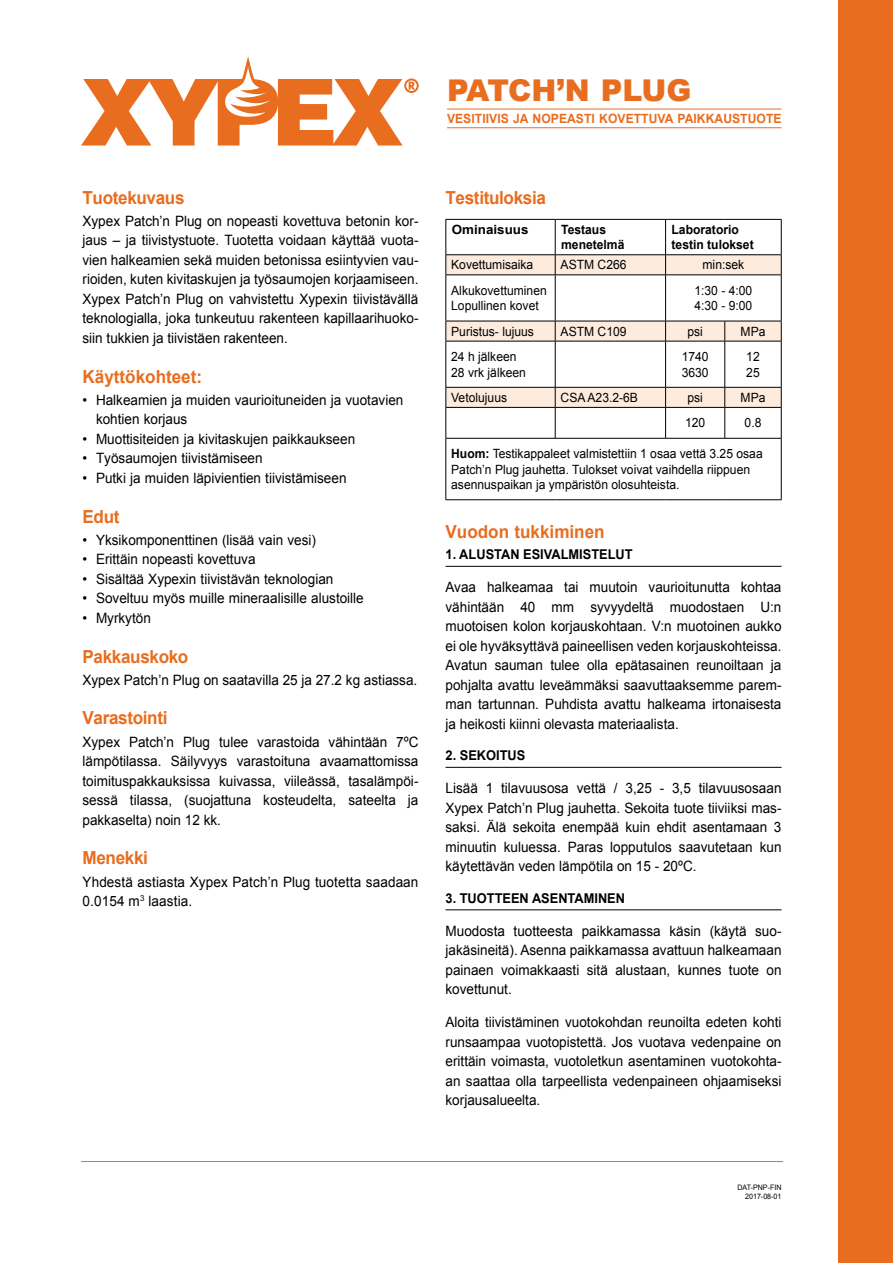
<style>
.page{position:relative;width:893px;height:1263px;background:#fff}
.page>*{position:absolute;margin:0;border:0;box-sizing:border-box;transform-origin:0 0}
.t1{font:900 30px "Arial";letter-spacing:-.025em;color:#e86d1f}
.t2{font:700 18px "Arial";letter-spacing:-.02em;color:#e86d1f;scale:.95 1}
.t3{font:700 18px "Arial";color:#e86d1f;scale:.95 1}
.t4{font:14.25px/19.5px "Arial";color:#000;text-align:justify;scale:.95 1}
.t5{font:700 13.5px "Arial";color:#000;scale:.95 1}
.t6{font:12.75px/15.3px "Arial";color:#000;scale:.95 1}
.t7{font:700 12.75px "Arial";letter-spacing:.005em;color:#e86d1f;scale:.95 1}
.t8{font:700 12.75px/15.3px "Arial";color:#000;scale:.95 1}
.t9{font:700 12.75px "Arial";color:#000;scale:1.05 1}
.t10{font:7.5px/9px "Arial";color:#000;text-align:right;scale:.95 1}
.s1{font-weight:700}
</style>
<div class="page">
<div style="left:839px;top:0;width:54px;height:1263px;background:#e86d1f"></div>
<hr style="left:446px;top:566px;width:336px;height:1px;background:#000">
<hr style="left:446px;top:767px;width:336px;height:1px;background:#000">
<hr style="left:446px;top:909px;width:336px;height:1px;background:#000">
<svg style="left:447px;top:276px;width:334px;height:131px"></svg>
<hr style="left:446px;top:275px;width:109px;height:1px;background:#000">
<hr style="left:446px;top:275px;width:1px;height:46px;background:#000">
<hr style="left:446px;top:321px;width:109px;height:1px;background:#000">
<svg style="left:446px;top:321px;width:1px;height:20px"></svg>
<svg style="left:555px;top:322px;width:1px;height:19px"></svg>
<svg style="left:665px;top:322px;width:1px;height:19px"></svg>
<svg style="left:724px;top:322px;width:1px;height:19px"></svg>
<svg style="left:781px;top:322px;width:1px;height:19px"></svg>
<hr style="left:446px;top:341px;width:109px;height:1px;background:#000">
<hr style="left:446px;top:341px;width:1px;height:46px;background:#000">
<hr style="left:446px;top:387px;width:109px;height:1px;background:#000">
<svg style="left:446px;top:388px;width:1px;height:19px"></svg>
<hr style="left:446px;top:407px;width:109px;height:1px;background:#000">
<hr style="left:446px;top:408px;width:1px;height:30px;background:#000">
<hr style="left:446px;top:438px;width:109px;height:1px;background:#000">
<hr style="left:446px;top:439px;width:1px;height:60px;background:#000">
<hr style="left:446px;top:499px;width:109px;height:1px;background:#000">
<hr style="left:555px;top:499px;width:111px;height:1px;background:#000">
<hr style="left:666px;top:499px;width:59px;height:1px;background:#000">
<hr style="left:725px;top:499px;width:57px;height:1px;background:#000">
<hr style="left:555px;top:408px;width:1px;height:30px;background:#000">
<hr style="left:665px;top:408px;width:1px;height:30px;background:#000">
<hr style="left:724px;top:408px;width:1px;height:30px;background:#000">
<hr style="left:781px;top:408px;width:1px;height:30px;background:#000">
<hr style="left:555px;top:438px;width:111px;height:1px;background:#000">
<hr style="left:666px;top:438px;width:59px;height:1px;background:#000">
<hr style="left:725px;top:438px;width:57px;height:1px;background:#000">
<hr style="left:781px;top:439px;width:1px;height:60px;background:#000">
<svg style="left:446px;top:219px;width:336px;height:56px"></svg>
<hr style="left:666px;top:275px;width:59px;height:1px;background:#000">
<hr style="left:725px;top:275px;width:57px;height:1px;background:#000">
<hr style="left:555px;top:341px;width:111px;height:1px;background:#000">
<hr style="left:555px;top:341px;width:1px;height:46px;background:#000">
<hr style="left:666px;top:341px;width:59px;height:1px;background:#000">
<hr style="left:665px;top:341px;width:1px;height:46px;background:#000">
<hr style="left:725px;top:341px;width:57px;height:1px;background:#000">
<hr style="left:724px;top:341px;width:1px;height:46px;background:#000">
<hr style="left:781px;top:341px;width:1px;height:46px;background:#000">
<hr style="left:666px;top:321px;width:59px;height:1px;background:#000">
<svg style="left:555px;top:388px;width:1px;height:19px"></svg>
<hr style="left:666px;top:387px;width:59px;height:1px;background:#000">
<svg style="left:665px;top:388px;width:1px;height:19px"></svg>
<svg style="left:724px;top:388px;width:1px;height:19px"></svg>
<svg style="left:781px;top:388px;width:1px;height:19px"></svg>
<hr style="left:555px;top:407px;width:111px;height:1px;background:#000">
<hr style="left:666px;top:407px;width:59px;height:1px;background:#000">
<hr style="left:725px;top:407px;width:57px;height:1px;background:#000">
<hr style="left:555px;top:275px;width:111px;height:1px;background:#000">
<hr style="left:555px;top:275px;width:1px;height:46px;background:#000">
<hr style="left:665px;top:275px;width:1px;height:46px;background:#000">
<hr style="left:555px;top:321px;width:111px;height:1px;background:#000">
<hr style="left:555px;top:387px;width:111px;height:1px;background:#000">
<hr style="left:781px;top:275px;width:1px;height:46px;background:#000">
<hr style="left:725px;top:321px;width:57px;height:1px;background:#000">
<hr style="left:725px;top:387px;width:57px;height:1px;background:#000">
<hr style="left:447px;top:109px;width:335px;height:1px;background:#e86d1f">
<hr style="left:447px;top:127px;width:335px;height:1px;background:#e86d1f">
<hr style="left:81px;top:1161px;width:702px;height:1px;background:#e86d1f">
<svg style="left:81px;top:56px;width:338px;height:90px"></svg>
<h1 class="t1" style="left:447px;top:68px;width:246px">PATCH’N PLUG</h1>
<p class="t7" style="left:447px;top:110px;width:354px">VESITIIVIS JA NOPEASTI KOVETTUVA PAIKKAUSTUOTE</p>
<p class="t2" style="left:82px;top:185px;width:109px">Tuotekuvaus</p>
<p class="t4" style="left:82px;top:211px;width:355px">Xypex Patch’n Plug on nopeasti kovettuva betonin kor&shy;jaus – ja tiivistystuote. Tuotetta voidaan käyttää vuota&shy;vien halkeamien sekä muiden betonissa esiintyvien vau&shy;rioiden, kuten kivitaskujen ja työsaumojen korjaamiseen.<br>Xypex Patch’n Plug on vahvistettu Xypexin tiivistävällä teknologialla, joka tunkeutuu rakenteen kapillaarihuoko&shy;siin tukkien ja tiivistäen rakenteen.</p>
<p class="t3" style="left:82px;top:364px;width:127px">Käyttökohteet:</p>
<p class="t4" style="left:96px;top:390px;width:325px;text-indent:-13px">• Halkeamien ja muiden vaurioituneiden ja vuotavien kohtien korjaus</p>
<p class="t4" style="left:82px;top:429px;width:289px">• Muottisiteiden ja kivitaskujen paikkaukseen</p>
<p class="t4" style="left:82px;top:449px;width:191px">• Työsaumojen tiivistämiseen</p>
<p class="t4" style="left:82px;top:468px;width:279px">• Putki ja muiden läpivientien tiivistämiseen</p>
<p class="t2" style="left:82px;top:504px;width:40px">Edut</p>
<p class="t4" style="left:82px;top:530px;width:247px">• Yksikomponenttinen (lisää vain vesi)</p>
<p class="t4" style="left:82px;top:550px;width:184px">• Erittäin nopeasti kovettuva</p>
<p class="t4" style="left:82px;top:569px;width:266px">• Sisältää Xypexin tiivistävän teknologian</p>
<p class="t4" style="left:82px;top:589px;width:298px">• Soveltuu myös muille mineraalisille alustoille</p>
<p class="t4" style="left:82px;top:608px;width:74px">• Myrkytön</p>
<p class="t2" style="left:82px;top:644px;width:113px">Pakkauskoko</p>
<p class="t4" style="left:82px;top:670px;width:354px">Xypex Patch’n Plug on saatavilla 25 ja 27.2 kg astiassa.</p>
<p class="t2" style="left:82px;top:706px;width:91px">Varastointi</p>
<p class="t4" style="left:82px;top:732px;width:355px">Xypex Patch’n Plug tulee varastoida vähintään 7ºC lämpötilassa. Säilyvyys varastoituna avaamattomissa toimituspakkauksissa kuivassa, viileässä, tasalämpöi&shy;sessä tilassa, (suojattuna kosteudelta, sateelta ja pakkaselta) noin 12 kk.</p>
<p class="t2" style="left:82px;top:846px;width:70px">Menekki</p>
<p class="t4" style="left:82px;top:872px;width:355px">Yhdestä astiasta Xypex Patch’n Plug tuotetta saadaan<br>0.0154 m<sup>3</sup> laastia.</p>
<p class="t2" style="left:446px;top:185px;width:107px">Testituloksia</p>
<p class="t9" style="left:452px;top:221px;width:74px">Ominaisuus</p>
<p class="t8" style="left:561px;top:222px;width:68px">Testaus menetelmä</p>
<p class="t8" style="left:672px;top:222px;width:88px">Laboratorio testin tulokset</p>
<p class="t6" style="left:451px;top:257px;width:88px">Kovettumisaika</p>
<p class="t6" style="left:561px;top:257px;width:71px">ASTM C266</p>
<p class="t6" style="left:702px;top:257px;width:45px">min:sek</p>
<p class="t6" style="left:451px;top:283px;width:102px">Alkukovettuminen<br>Lopullinen kovet</p>
<p class="t6" style="left:694px;top:283px;width:62px">1:30 - 4:00<br>4:30 - 9:00</p>
<p class="t6" style="left:451px;top:324px;width:89px">Puristus- lujuus</p>
<p class="t6" style="left:561px;top:324px;width:71px">ASTM C109</p>
<p class="t6" style="left:687px;top:324px;width:18px">psi</p>
<p class="t6" style="left:741px;top:324px;width:28px">MPa</p>
<p class="t6" style="left:451px;top:349px;width:80px">24 h jälkeen<br>28 vrk jälkeen</p>
<p class="t6" style="left:682px;top:349px;width:30px">1740<br>3630</p>
<p class="t6" style="left:746px;top:349px;width:16px">12<br>25</p>
<p class="t6" style="left:451px;top:390px;width:60px">Vetolujuus</p>
<p class="t6" style="left:561px;top:390px;width:83px">CSA A23.2-6B</p>
<p class="t6" style="left:687px;top:390px;width:18px">psi</p>
<p class="t6" style="left:741px;top:390px;width:28px">MPa</p>
<p class="t6" style="left:685px;top:415px;width:23px">120</p>
<p class="t6" style="left:745px;top:415px;width:19px">0.8</p>
<p class="t6" style="left:451px;top:446px;width:329px"><span class="s1">Huom:</span> Testikappaleet valmistettiin 1 osaa vettä 3.25 osaa<br>Patch’n Plug jauhetta. Tulokset voivat vaihdella riippuen asennuspaikan ja ympäristön olosuhteista.</p>
<p class="t3" style="left:446px;top:520px;width:169px">Vuodon tukkiminen</p>
<p class="t5" style="left:446px;top:545px;width:199px">1. ALUSTAN ESIVALMISTELUT</p>
<p class="t4" style="left:446px;top:578px;width:355px">Avaa halkeamaa tai muutoin vaurioitunutta kohtaa vähintään 40 mm syvyydeltä muodostaen U:n muotoisen kolon korjauskohtaan. V:n muotoinen aukko ei ole hyväksyttävä paineellisen veden korjauskohteissa.<br>Avatun sauman tulee olla epätasainen reunoiltaan ja pohjalta avattu leveämmäksi saavuttaaksemme parem&shy;man tartunnan. Puhdista avattu halkeama irtonaisesta ja heikosti kiinni olevasta materiaalista.</p>
<p class="t5" style="left:446px;top:746px;width:86px">2. SEKOITUS</p>
<p class="t4" style="left:446px;top:779px;width:355px">Lisää 1 tilavuusosa vettä / 3,25 - 3,5 tilavuusosaan Xypex Patch’n Plug jauhetta. Sekoita tuote tiiviiksi mas&shy;saksi. Älä sekoita enempää kuin ehdit asentamaan 3 minuutin kuluessa. Paras lopputulos saavutetaan kun käytettävän veden lämpötila on 15 - 20ºC.</p>
<p class="t5" style="left:446px;top:889px;width:191px">3. TUOTTEEN ASENTAMINEN</p>
<p class="t4" style="left:446px;top:921px;width:355px">Muodosta tuotteesta paikkamassa käsin (käytä suo&shy;jakäsineitä). Asenna paikkamassa avattuun halkeamaan painaen voimakkaasti sitä alustaan, kunnes tuote on kovettunut.</p>
<p class="t4" style="left:446px;top:1013px;width:355px">Aloita tiivistäminen vuotokohdan reunoilta edeten kohti runsaampaa vuotopistettä. Jos vuotava vedenpaine on erittäin voimasta, vuotoletkun asentaminen vuotokohta&shy;an saattaa olla tarpeellista vedenpaineen ohjaamiseksi korjausalueelta.</p>
<p class="t10" style="left:737px;top:1183px;width:48px">DAT-PNP-FIN<br>2017-08-01</p>
</div>
